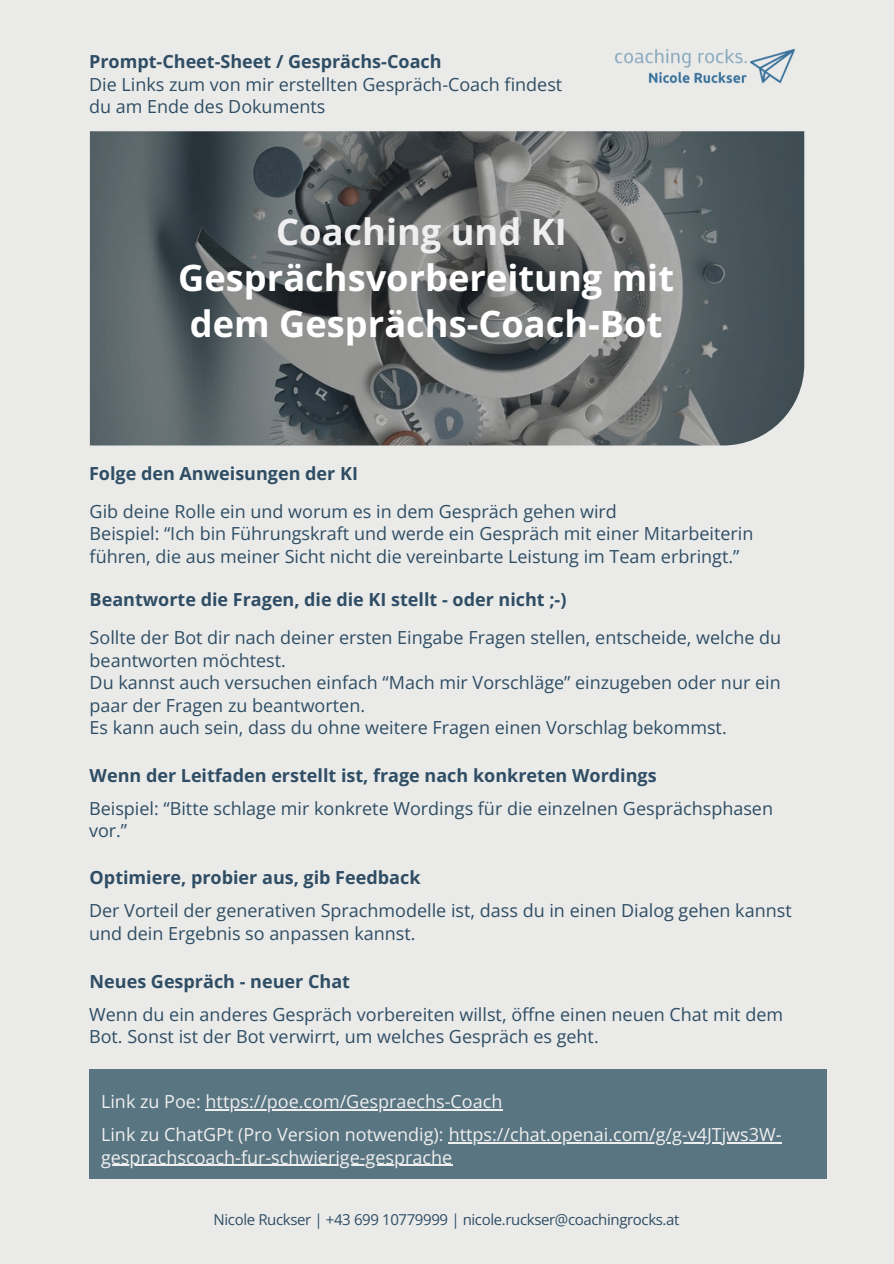
<style>
.page{position:relative;width:894px;height:1264px;background:#fff}
.page>*{position:absolute;margin:0;border:0;box-sizing:border-box;transform-origin:0 0}
.t1{font:700 36.3px/46.2px "Open Sans";color:#fff;text-align:center}
.t2{font:18px/22.5px "Open Sans";color:#2f4d64}
.t3{font:700 18px "Open Sans";color:#2f4d64}
.t4{font:18px/22.5px "Open Sans";color:#efefef}
.t5{font:15px "Open Sans";letter-spacing:-.025em;color:#2f4d64}
.s1{color:#efefef}
</style>
<div class="page">
<div style="left:0;top:0;width:893px;height:1263px;background:#eaebe9"></div>
<img style="left:90px;top:131px;width:714px;height:314px">
<img style="left:615px;top:48px;width:180px;height:36px">
<div style="left:89px;top:1069px;width:737px;height:109px;background:#597581"></div>
<hr style="left:205px;top:1109px;width:297px;height:1px;background:#efefef">
<hr style="left:448px;top:1142px;width:333px;height:1px;background:#efefef">
<hr style="left:101px;top:1164px;width:351px;height:1px;background:#efefef">
<p class="t3" style="left:89px;top:49px;width:354px">Prompt-Cheet-Sheet / Gesprächs-Coach</p>
<p class="t2" style="left:89px;top:73px;width:474px">Die Links zum von mir erstellten Gespräch-Coach findest du am Ende des Dokuments</p>
<p class="t1" style="left:178px;top:207px;width:497px"><span class="s1">Coaching und KI<br></span>Gesprächsvorbereitung mit dem Gesprächs-Coach-Bot</p>
<p class="t3" style="left:89px;top:460px;width:270px">Folge den Anweisungen der KI</p>
<h3 class="t2" style="left:90px;top:499px;width:665px">Gib deine Rolle ein und worum es in dem Gespräch gehen wird<br>Beispiel: “Ich bin Führungskraft und werde ein Gespräch mit einer Mitarbeiterin führen, die aus meiner Sicht nicht die vereinbarte Leistung im Team erbringt.”</h3>
<p class="t3" style="left:90px;top:586px;width:478px">Beantworte die Fragen, die die KI stellt - oder nicht ;-)</p>
<h3 class="t2" style="left:90px;top:626px;width:693px">Sollte der Bot dir nach deiner ersten Eingabe Fragen stellen, entscheide, welche du beantworten möchtest.<br>Du kannst auch versuchen einfach “Mach mir Vorschläge” einzugeben oder nur ein paar der Fragen zu beantworten.<br>Es kann auch sein, dass du ohne weitere Fragen einen Vorschlag bekommst.</h3>
<p class="t3" style="left:90px;top:762px;width:568px">Wenn der Leitfaden erstellt ist, frage nach konkreten Wordings</p>
<h3 class="t2" style="left:89px;top:796px;width:685px">Beispiel: “Bitte schlage mir konkrete Wordings für die einzelnen Gesprächsphasen vor.”</h3>
<p class="t3" style="left:90px;top:865px;width:332px">Optimiere, probier aus, gib Feedback</p>
<h3 class="t2" style="left:89px;top:899px;width:704px">Der Vorteil der generativen Sprachmodelle ist, dass du in einen Dialog gehen kannst und dein Ergebnis so anpassen kannst.</h3>
<p class="t3" style="left:90px;top:968px;width:262px">Neues Gespräch - neuer Chat</p>
<h3 class="t2" style="left:89px;top:1002px;width:695px">Wenn du ein anderes Gespräch vorbereiten willst, öffne einen neuen Chat mit dem<br>Bot. Sonst ist der Bot verwirrt, um welches Gespräch es geht.</h3>
<h3 class="t4" style="left:101px;top:1089px;width:403px">Link zu Poe: https://poe.com/Gespraechs-Coach</h3>
<p class="t4" style="left:101px;top:1122px;width:681px">Link zu ChatGPt (Pro Version notwendig): https://chat.openai.com/g/g-v4JTjws3W&shy;gesprachscoach-fur-schwierige-gesprache</p>
<h1 class="t5" style="left:213px;top:1208px;width:467px">Nicole Ruckser | +43 699 10779999 | nicole.ruckser@coachingrocks.at</h1>
</div>
